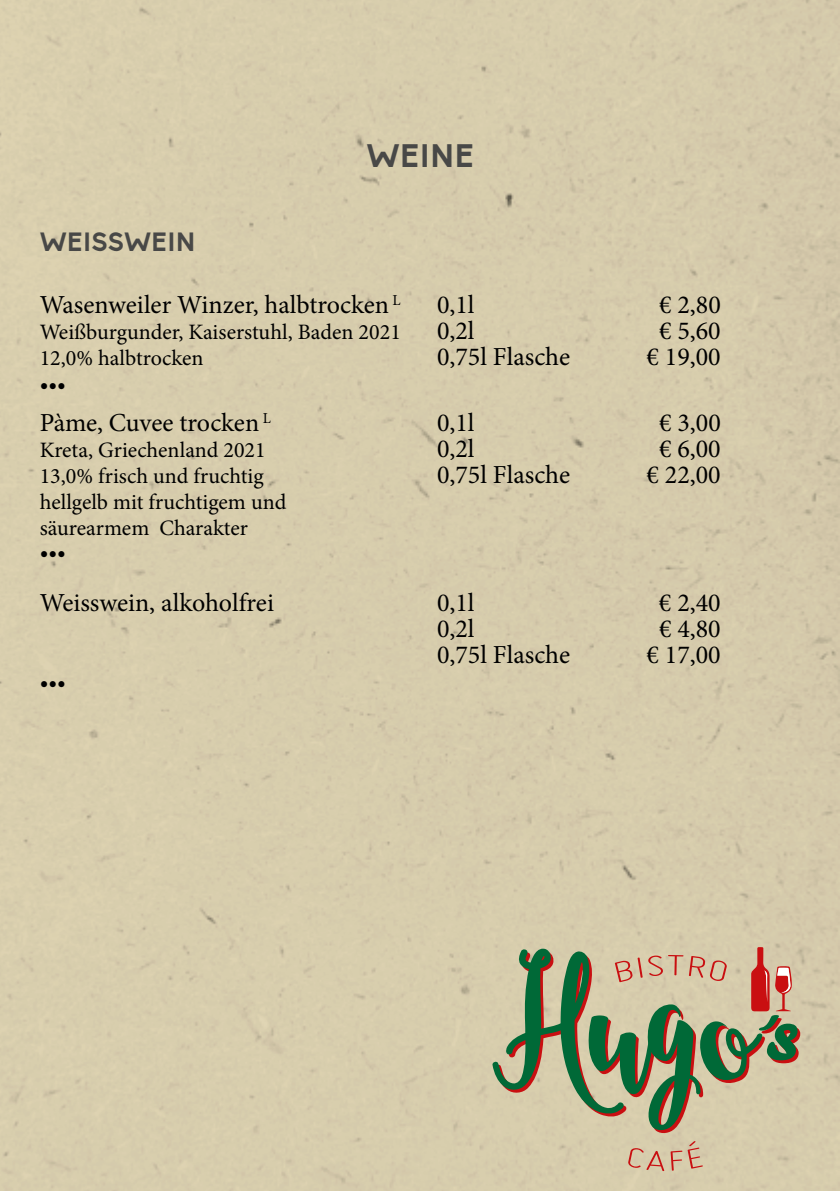
<style>
.page{position:relative;width:840px;height:1191px;background:#fff}
.page>*{position:absolute;margin:0;border:0;box-sizing:border-box;transform-origin:0 0}
.t1{font:700 32px "Biko";letter-spacing:.005em;color:#484847}
.t2{font:26px "Minion Pro";color:#000}
.t3{font:700 26px "Biko";letter-spacing:.005em;color:#484847}
.t4{font:22px/26px "Minion Pro";color:#000}
.t5{font:700 22px "Minion Pro";color:#000}
</style>
<div class="page">
<div style="left:0;top:0;width:839px;height:1191px;background:#d7cdac"></div>
<svg style="left:628px;top:1148px;width:36px;height:23px"></svg>
<svg style="left:670px;top:1141px;width:32px;height:29px"></svg>
<svg style="left:492px;top:947px;width:307px;height:187px"></svg>
<p class="t3" style="left:40px;top:227px;width:157px">WEISSWEIN</p>
<p class="t1" style="left:366px;top:137px;width:108px">WEINE</p>
<p class="t2" style="left:40px;top:288px;width:362px">Wasenweiler Winzer, halbtrocken <sup>L</sup></p>
<p class="t2" style="left:437px;top:288px;width:39px">0,1l</p>
<p class="t2" style="left:658px;top:288px;width:63px">€ 2,80</p>
<p class="t4" style="left:40px;top:319px;width:362px">Weißburgunder, Kaiserstuhl, Baden 2021</p>
<p class="t2" style="left:437px;top:314px;width:39px">0,2l</p>
<p class="t2" style="left:658px;top:314px;width:63px">€ 5,60</p>
<p class="t4" style="left:40px;top:345px;width:165px">12,0% halbtrocken</p>
<p class="t2" style="left:437px;top:340px;width:135px">0,75l Flasche</p>
<p class="t2" style="left:646px;top:340px;width:76px">€ 19,00</p>
<p class="t5" style="left:40px;top:369px;width:28px">•••</p>
<p class="t2" style="left:40px;top:406px;width:232px">Pàme, Cuvee trocken <sup>L</sup></p>
<p class="t2" style="left:437px;top:406px;width:39px">0,1l</p>
<p class="t2" style="left:658px;top:406px;width:63px">€ 3,00</p>
<p class="t4" style="left:40px;top:437px;width:227px">Kreta, Griechenland 2021</p>
<p class="t2" style="left:437px;top:432px;width:39px">0,2l</p>
<p class="t2" style="left:658px;top:432px;width:63px">€ 6,00</p>
<p class="t4" style="left:40px;top:463px;width:225px">13,0% frisch und fruchtig</p>
<p class="t2" style="left:437px;top:458px;width:135px">0,75l Flasche</p>
<p class="t2" style="left:646px;top:458px;width:76px">€ 22,00</p>
<p class="t4" style="left:40px;top:489px;width:248px">hellgelb mit fruchtigem und säurearmem Charakter</p>
<p class="t5" style="left:40px;top:537px;width:28px">•••</p>
<p class="t2" style="left:40px;top:586px;width:235px">Weisswein, alkoholfrei</p>
<p class="t2" style="left:437px;top:586px;width:39px">0,1l</p>
<p class="t2" style="left:658px;top:586px;width:63px">€ 2,40</p>
<p class="t2" style="left:437px;top:612px;width:39px">0,2l</p>
<p class="t2" style="left:658px;top:612px;width:63px">€ 4,80</p>
<p class="t2" style="left:437px;top:638px;width:135px">0,75l Flasche</p>
<p class="t2" style="left:646px;top:638px;width:76px">€ 17,00</p>
<p class="t5" style="left:40px;top:667px;width:28px">•••</p>
</div>
